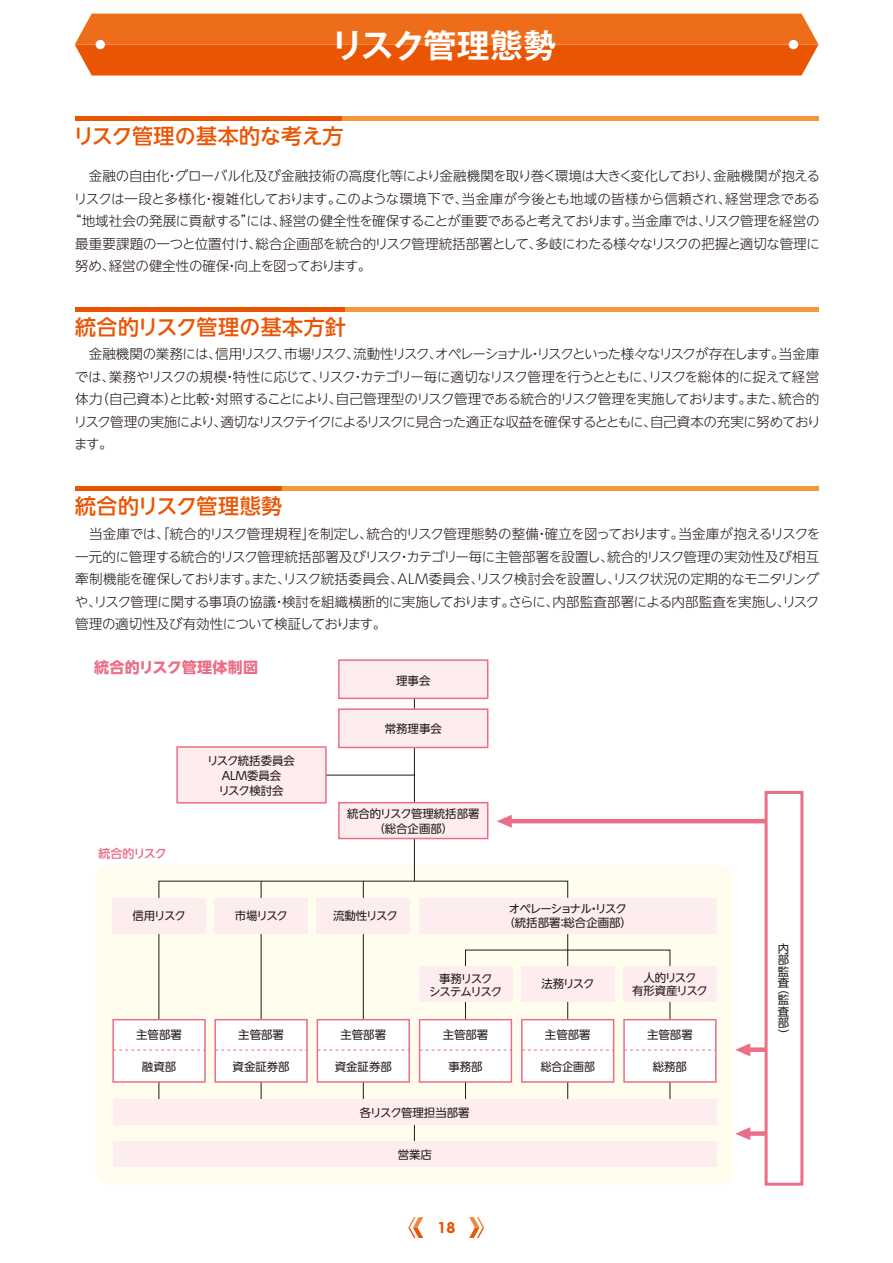
<style>
.page{position:relative;width:893px;height:1263px;background:#fff}
.page>*{position:absolute;margin:0;border:0;box-sizing:border-box;transform-origin:0 0}
.t1{font:700 33px "Gothic MB101 Pro De";letter-spacing:-.01em;color:#fff}
.t2{font:500 21px "UD Shin Go NT Pro";letter-spacing:.015em;color:#ea5504}
.t3{font:700 15px "UD Shin Go NT Pro";letter-spacing:.025em;color:#ec6d88}
.t4{font:700 condensed 15px "Avant Garde";color:#ea5504;scale:1.07 1}
.t5{font:300 13.5px/22.5px "UD Shin Go NT Pro";letter-spacing:-.03em;color:#221815;text-align:justify}
.t6{font:300 13.5px "UD Shin Go NT Pro";letter-spacing:-.01em;color:#221815}
.t7{font:300 13.5px "UD Shin Go NT Pro";color:#221815}
.t8{font:500 12px "UD Shin Go NT Pro";letter-spacing:-.085em;color:#ec6d88}
.t9{font:11.4px/11.6px "UD Shin Go NT Pro";color:#221815;text-align:justify}
.t10{font:11.4px/13.5px "UD Shin Go NT Pro";letter-spacing:-.095em;color:#221815;text-align:center}
.t11{font:11.4px/13.5px "UD Shin Go NT Pro";letter-spacing:-.065em;color:#221815;text-align:center}
.t12{font:11.4px "UD Shin Go NT Pro";color:#221815;scale:.95 1}
</style>
<div class="page">
<svg style="left:75px;top:14px;width:744px;height:62px;background:#ec6617"></svg>
<div style="left:789px;top:40px;width:9px;height:9px;background:#fff;border-radius:50%"></div>
<div style="left:96px;top:40px;width:9px;height:9px;background:#fff;border-radius:50%"></div>
<svg style="left:408px;top:1217px;width:15px;height:21px"></svg>
<svg style="left:469px;top:1217px;width:15px;height:21px"></svg>
<div style="left:95px;top:865px;width:638px;height:319px;background:#fffeee;border-radius:13px"></div>
<hr style="left:313px;top:775px;width:101px;height:1px;background:#221815">
<hr style="left:261px;top:881px;width:1px;height:226px;background:#221815">
<hr style="left:363px;top:881px;width:1px;height:226px;background:#221815">
<hr style="left:414px;top:1115px;width:1px;height:32px;background:#221815">
<hr style="left:414px;top:679px;width:1px;height:202px;background:#221815">
<div style="left:338px;top:708px;width:150px;height:40px;background:#fdedef;border:2px solid #ec6d88"></div>
<div style="left:338px;top:802px;width:150px;height:37px;background:#fdedef;border:2px solid #ec6d88"></div>
<div style="left:338px;top:659px;width:150px;height:40px;background:#fdedef;border:2px solid #ec6d88"></div>
<div style="left:765px;top:791px;width:38px;height:395px;border:3px solid #ec6d88"></div>
<div style="left:214px;top:897px;width:94px;height:36px;background:#fdedef"></div>
<div style="left:317px;top:898px;width:93px;height:35px;background:#fdedef"></div>
<div style="left:176px;top:746px;width:151px;height:57px;background:#fdedef;border:2px solid #ec6d88"></div>
<svg style="left:497px;top:815px;width:269px;height:13px"></svg>
<svg style="left:735px;top:1043px;width:31px;height:13px"></svg>
<svg style="left:735px;top:1127px;width:31px;height:13px"></svg>
<div style="left:419px;top:898px;width:298px;height:35px;background:#fdedef"></div>
<div style="left:112px;top:898px;width:94px;height:35px;background:#fdedef"></div>
<svg style="left:112px;top:1019px;width:94px;height:64px;background:#fdf2f4"></svg>
<svg style="left:214px;top:1019px;width:94px;height:64px;background:#fdf2f4"></svg>
<svg style="left:419px;top:949px;width:298px;height:150px"></svg>
<svg style="left:317px;top:1019px;width:93px;height:64px;background:#fdf3f5"></svg>
<div style="left:113px;top:1141px;width:604px;height:26px;background:#fdedef"></div>
<div style="left:113px;top:1099px;width:604px;height:26px;background:#fdedef"></div>
<div style="left:75px;top:116px;width:267px;height:5px;background:#ea5504"></div>
<div style="left:342px;top:116px;width:476px;height:5px;background:#f39939"></div>
<div style="left:75px;top:307px;width:270px;height:5px;background:#ea5504"></div>
<div style="left:345px;top:307px;width:473px;height:5px;background:#f39939"></div>
<div style="left:75px;top:486px;width:207px;height:5px;background:#ea5504"></div>
<div style="left:282px;top:486px;width:536px;height:5px;background:#f39939"></div>
<h1 class="t1" style="left:331px;top:18px;width:227px">リスク管理態勢</h1>
<h2 class="t2" style="left:73px;top:119px;width:272px">リスク管理の基本的な考え方</h2>
<p class="t6" style="left:75px;top:165px;width:746px">　金融の自由化・グローバル化及び金融技術の高度化等により金融機関を取り巻く環境は大きく変化しており、金融機関が抱える</p>
<p class="t7" style="left:74px;top:187px;width:748px">リスクは一段と多様化・複雑化しております。このような環境下で、当金庫が今後とも地域の皆様から信頼され、経営理念である</p>
<p class="t5" style="left:68px;top:209px;width:753px">“地域社会の発展に貢献する”には、経営の健全性を確保することが重要であると考えております。当金庫では、リスク管理を経営の</p>
<p class="t6" style="left:75px;top:232px;width:746px">最重要課題の一つと位置付け、総合企画部を統合的リスク管理統括部署として、多岐にわたる様々なリスクの把握と適切な管理に</p>
<p class="t5" style="left:75px;top:254px;width:298px">努め、経営の健全性の確保・向上を図っております。</p>
<h2 class="t2" style="left:75px;top:310px;width:273px">統合的リスク管理の基本方針</h2>
<p class="t5" style="left:74px;top:342px;width:748px">　金融機関の業務には、信用リスク、市場リスク、流動性リスク、オペレーショナル・リスクといった様々なリスクが存在します。当金庫では、業務やリスクの規模・特性に応じて、リスク・カテゴリー毎に適切なリスク管理を行うとともに、リスクを総体的に捉えて経営体力（自己資本）と比較・対照することにより、自己管理型のリスク管理である統合的リスク管理を実施しております。また、統合的リスク管理の実施により、適切なリスクテイクによるリスクに見合った適正な収益を確保するとともに、自己資本の充実に努めております。</p>
<h2 class="t2" style="left:75px;top:489px;width:209px">統合的リスク管理態勢</h2>
<p class="t5" style="left:75px;top:523px;width:747px;text-indent:14px">当金庫では、「統合的リスク管理規程」を制定し、統合的リスク管理態勢の整備・確立を図っております。当金庫が抱えるリスクを一元的に管理する統合的リスク管理統括部署及びリスク・カテゴリー毎に主管部署を設置し、統合的リスク管理の実効性及び相互牽制機能を確保しております。また、リスク統括委員会、ALM委員会、リスク検討会を設置し、リスク状況の定期的なモニタリングや、リスク管理に関する事項の協議・検討を組織横断的に実施しております。さらに、内部監査部署による内部監査を実施し、リスク管理の適切性及び有効性について検証しております。</p>
<p class="t3" style="left:94px;top:655px;width:166px">統合的リスク管理体制図</p>
<p class="t8" style="left:99px;top:844px;width:70px">統合的リスク</p>
<p class="t9" style="left:207px;top:752px;width:89px;line-height:15px;text-align:center">リスク統括委員会<br>ALM委員会<br>リスク検討会</p>
<p class="t9" style="left:396px;top:674px;width:36px">理事会</p>
<p class="t9" style="left:385px;top:723px;width:58px">常務理事会</p>
<p class="t9" style="left:347px;top:806px;width:134px;line-height:15px;text-align:center">統合的リスク管理統括部署（総合企画部）</p>
<p class="t9" style="left:133px;top:909px;width:55px">信用リスク</p>
<p class="t9" style="left:136px;top:1029px;width:47px">主管部署</p>
<p class="t9" style="left:142px;top:1061px;width:36px">融資部</p>
<p class="t9" style="left:235px;top:909px;width:55px">市場リスク</p>
<p class="t9" style="left:333px;top:909px;width:66px">流動性リスク</p>
<p class="t11" style="left:503px;top:902px;width:130px">オペレーショナル・リスク（統括部署：総合企画部）</p>
<p class="t9" style="left:238px;top:1029px;width:47px">主管部署</p>
<p class="t9" style="left:233px;top:1061px;width:58px">資金証券部</p>
<p class="t9" style="left:340px;top:1029px;width:47px">主管部署</p>
<p class="t9" style="left:335px;top:1061px;width:58px">資金証券部</p>
<p class="t10" style="left:429px;top:971px;width:75px">事務リスク<br>システムリスク</p>
<p class="t9" style="left:443px;top:1029px;width:47px">主管部署</p>
<p class="t9" style="left:448px;top:1061px;width:36px">事務部</p>
<p class="t9" style="left:360px;top:1106px;width:111px">各リスク管理担当部署</p>
<p class="t9" style="left:398px;top:1149px;width:36px">営業店</p>
<p class="t9" style="left:541px;top:978px;width:55px">法務リスク</p>
<p class="t10" style="left:632px;top:970px;width:78px">人的リスク<br>有形資産リスク</p>
<p class="t9" style="left:545px;top:1029px;width:47px">主管部署</p>
<p class="t12" style="left:541px;top:1058px;width:59px">総合企画部</p>
<p class="t9" style="left:647px;top:1029px;width:47px">主管部署</p>
<p class="t9" style="left:653px;top:1061px;width:36px">総務部</p>
<p class="t4" style="left:438px;top:1218px;width:18px">18</p>
<p class="t9" style="left:778px;top:942px;width:13px">内部監査</p>
<p class="t9" style="left:778px;top:982px;width:13px">（監査部）</p>
</div>
